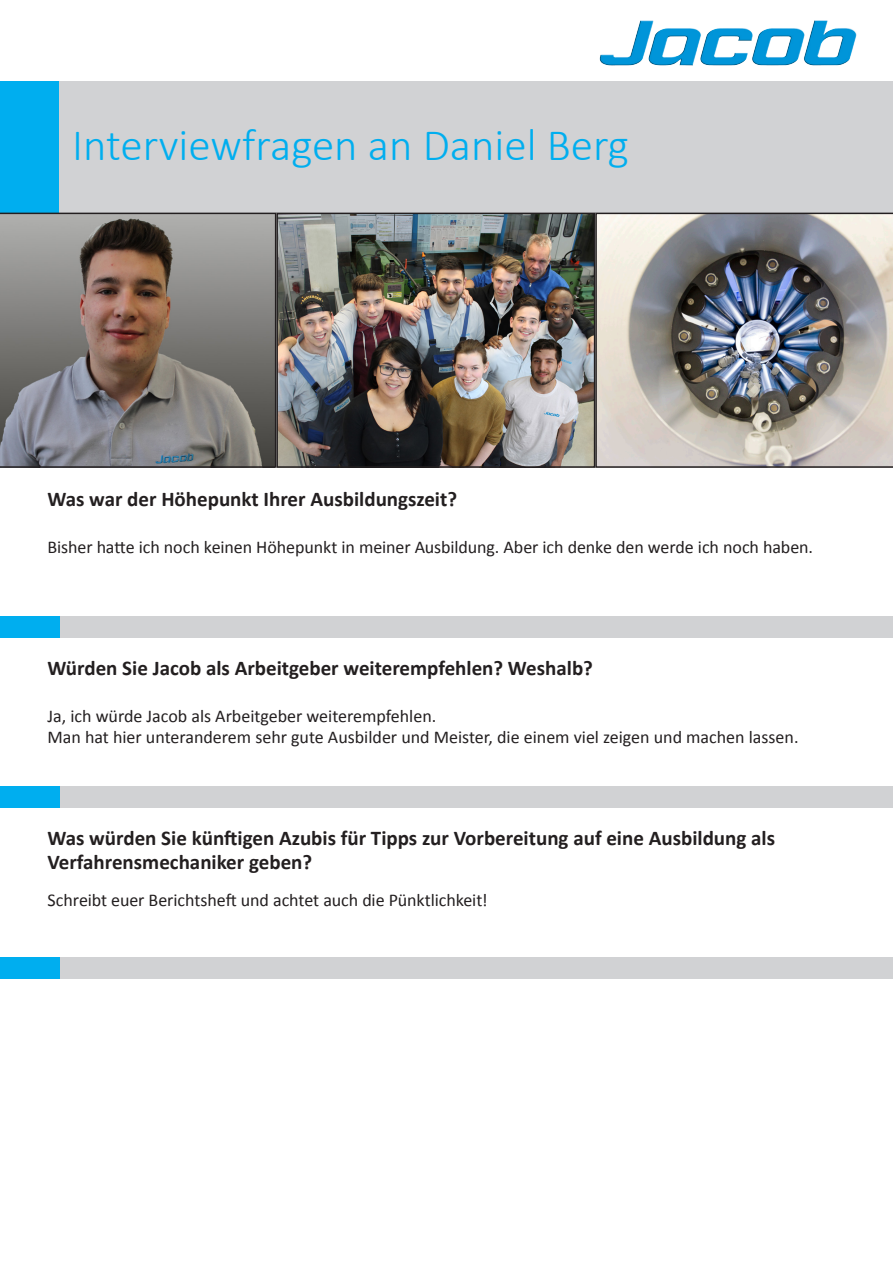
<style>
.page{position:relative;width:893px;height:1263px;background:#fff}
.page>*{position:absolute;margin:0;border:0;box-sizing:border-box;transform-origin:0 0}
.t1{font:300 45px "Calibri";color:#00aeef}
.t2{font:700 21px/24.2px "Calibri";color:#231f20}
.t3{font:18px/21.6px "Calibri";color:#231f20}
</style>
<div class="page">
<div style="left:0;top:81px;width:72px;height:132px;background:#00aeef"></div>
<div style="left:59px;top:81px;width:834px;height:132px;background:#d1d2d4"></div>
<img style="left:599px;top:20px;width:258px;height:46px">
<svg style="left:0;top:213px;width:276px;height:255px;background:#827b78"></svg>
<img style="left:279px;top:216px;width:313px;height:249px">
<div style="left:276px;top:213px;width:319px;height:255px;border:2px solid #231f20"></div>
<img style="left:595px;top:213px;width:298px;height:255px">
<div style="left:0;top:616px;width:60px;height:21px;background:#00aeef"></div>
<div style="left:0;top:786px;width:60px;height:21px;background:#00aeef"></div>
<div style="left:0;top:957px;width:60px;height:21px;background:#00aeef"></div>
<div style="left:60px;top:616px;width:833px;height:21px;background:#d1d2d4"></div>
<div style="left:60px;top:786px;width:833px;height:21px;background:#d1d2d4"></div>
<div style="left:60px;top:957px;width:833px;height:21px;background:#d1d2d4"></div>
<p class="t1" style="left:72px;top:118px;width:558px">Interviewfragen an Daniel Berg</p>
<p class="t2" style="left:48px;top:487px;width:411px">Was war der Höhepunkt Ihrer Ausbildungszeit?</p>
<p class="t3" style="left:48px;top:537px;width:767px">Bisher hatte ich noch keinen Höhepunkt in meiner Ausbildung. Aber ich denke den werde ich noch haben.</p>
<p class="t2" style="left:48px;top:656px;width:547px">Würden Sie Jacob als Arbeitgeber weiterempfehlen? Weshalb?</p>
<p class="t3" style="left:48px;top:705px;width:752px">Ja, ich würde Jacob als Arbeitgeber weiterempfehlen.<br>Man hat hier unteranderem sehr gute Ausbilder und Meister, die einem viel zeigen und machen lassen.</p>
<p class="t2" style="left:48px;top:826px;width:729px">Was würden Sie künftigen Azubis für Tipps zur Vorbereitung auf eine Ausbildung als<br>Verfahrensmechaniker geben?</p>
<p class="t3" style="left:48px;top:889px;width:442px">Schreibt euer Berichtsheft und achtet auch die Pünktlichkeit!</p>
</div>
